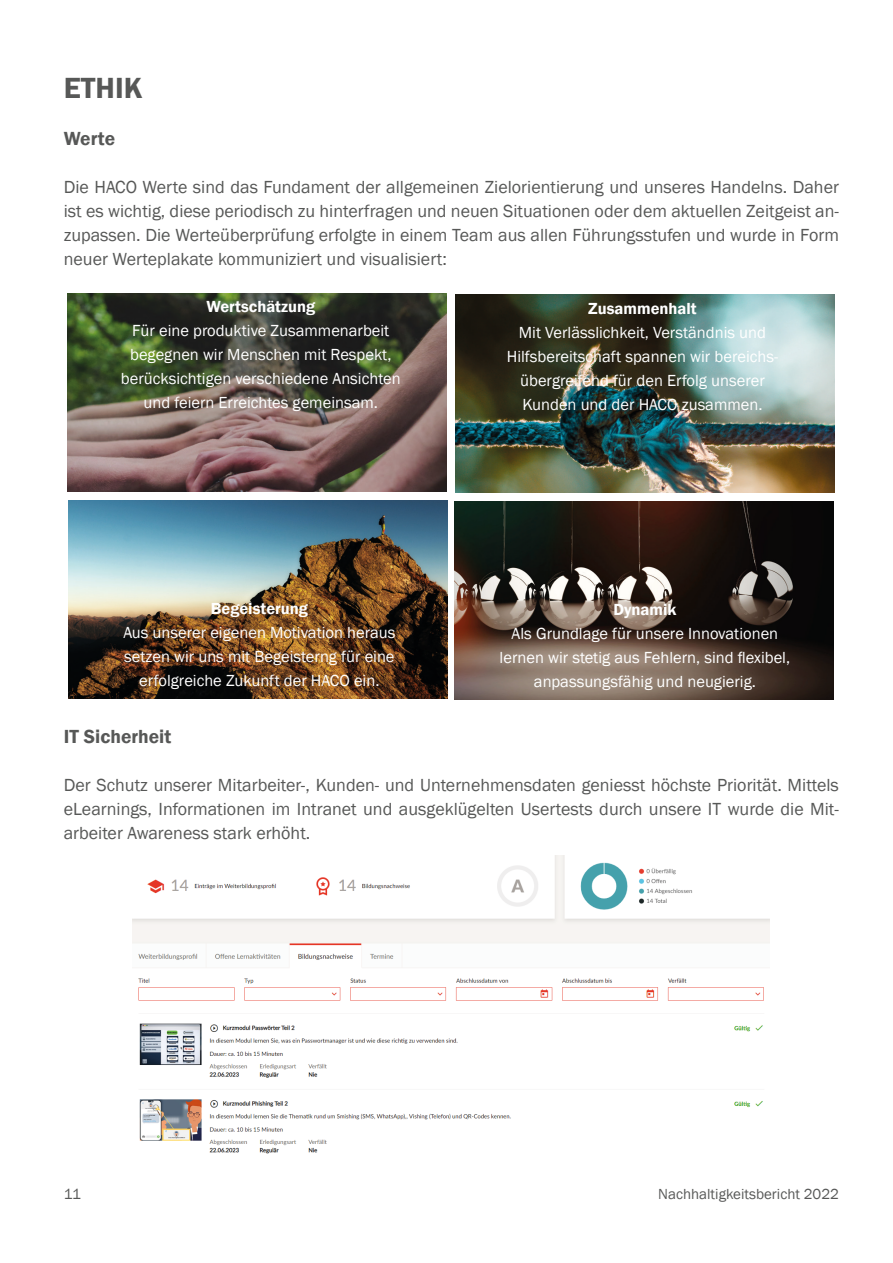
<style>
.page{position:relative;width:893px;height:1263px;background:#fff}
.page>*{position:absolute;margin:0;border:0;box-sizing:border-box;transform-origin:0 0}
.t1{font:600 30px "Franklin Gothic";color:#575857}
.t2{font:600 19.5px "Franklin Gothic";color:#575857}
.t3{font:18px/24px "Franklin Gothic";color:#575857;text-align:justify}
.t4{font:16.5px/24px "Franklin Gothic";color:#fff;text-align:center}
.t5{font:600 16.5px "Franklin Gothic";color:#fff}
.t6{font:15px "Franklin Gothic";color:#575857}
</style>
<div class="page">
<img style="left:68px;top:294px;width:379px;height:198px">
<img style="left:456px;top:294px;width:379px;height:199px">
<img style="left:68px;top:500px;width:379px;height:198px">
<img style="left:455px;top:501px;width:379px;height:198px">
<img style="left:133px;top:856px;width:637px;height:298px">
<h1 class="t1" style="left:64px;top:69px;width:80px">ETHIK</h1>
<p class="t2" style="left:64px;top:127px;width:53px">Werte</p>
<p class="t3" style="left:64px;top:176px;width:777px">Die HACO Werte sind das Fundament der allgemeinen Zielorientierung und unseres Handelns. Daher ist es wichtig, diese periodisch zu hinterfragen und neuen Situationen oder dem aktuellen Zeitgeist an&shy;zupassen. Die Werteüberprüfung erfolgte in einem Team aus allen Führungsstufen und wurde in Form neuer Werteplakate kommuniziert und visualisiert:</p>
<p class="t5" style="left:206px;top:296px;width:110px">Wertschätzung</p>
<p class="t4" style="left:121px;top:319px;width:281px">Für eine produktive Zusammenarbeit begegnen wir Menschen mit Respekt, berücksichtigen verschiedene Ansichten und feiern Erreichtes gemeinsam.</p>
<p class="t5" style="left:211px;top:598px;width:99px">Begeisterung</p>
<p class="t4" style="left:123px;top:621px;width:274px">Aus unserer eigenen Motivation heraus setzen wir uns mit Begeisterng für eine erfolgreiche Zukunft der HACO ein.</p>
<p class="t5" style="left:588px;top:298px;width:110px">Zusammenhalt</p>
<p class="t4" style="left:507px;top:320px;width:273px">Mit Verlässlichkeit, Verständnis und Hilfsbereitschaft spannen wir bereichs&shy;übergreifend für den Erfolg unserer Kunden und der HACO zusammen.</p>
<p class="t5" style="left:613px;top:600px;width:64px">Dynamik</p>
<p class="t4" style="left:500px;top:622px;width:292px">Als Grundlage für unsere Innovationen lernen wir stetig aus Fehlern, sind flexibel, anpassungsfähig und neugierig.</p>
<p class="t2" style="left:64px;top:724px;width:109px">IT Sicherheit</p>
<p class="t3" style="left:64px;top:773px;width:777px">Der Schutz unserer Mitarbeiter-, Kunden- und Unternehmensdaten geniesst höchste Priorität. Mittels eLearnings, Informationen im Intranet und ausgeklügelten Usertests durch unsere IT wurde die Mit&shy;arbeiter Awareness stark erhöht.</p>
<p class="t6" style="left:64px;top:1185px;width:19px">11</p>
<p class="t6" style="left:658px;top:1185px;width:182px">Nachhaltigkeitsbericht 2022</p>
</div>
